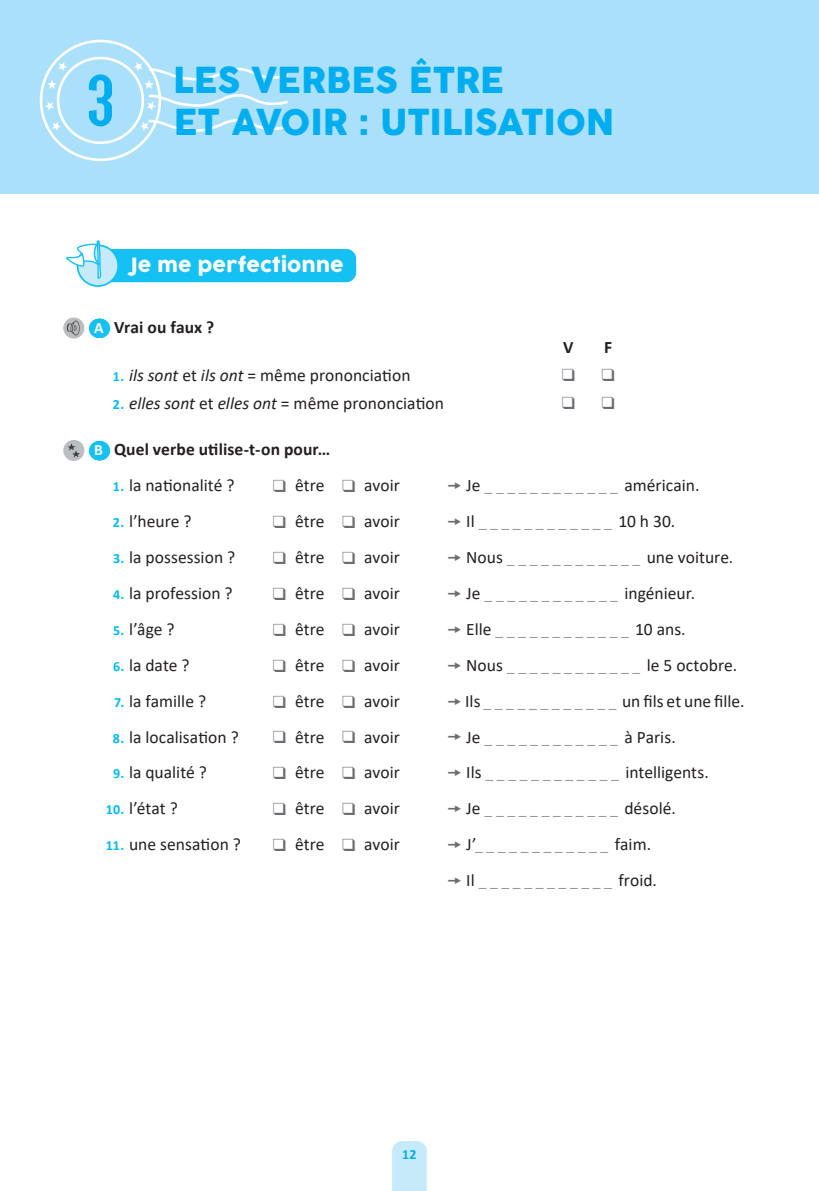
<style>
.page{position:relative;width:819px;height:1191px;background:#fff}
.page>*{position:absolute;margin:0;border:0;box-sizing:border-box;transform-origin:0 0}
.t1{font:78.75px "Alegre Sans";color:#00aeef}
.Heading_2___CHAP{font:35px/42px "Cocogoose";letter-spacing:-.005em;color:#00aeef}
.Heading_3___Perfecti{font:19.25px "Cocogoose";letter-spacing:.015em;color:#fff}
.t2{font:17.5px "Calibri";color:#231f20}
.EXO_TAB___centré{font:700 17.5px "Calibri";letter-spacing:.005em;color:#231f20}
.EXO___123_sous{font:15.75px "Calibri";color:#939598}
.t3{font:700 14px "Calibri";color:#00aeef}
.s1{font-size:15.75px;color:#fff}
.s2{font-weight:700;font-size:14px;color:#00baf1}
.s3{font-style:italic}
.s4{color:#6c6d70}
.s5{font-size:15.75px;color:#939598}
.s6{font-size:17.5px;color:#231f20}
</style>
<div class="page">
<div style="left:0;top:0;width:819px;height:193px;background:#aae0f9"></div>
<div style="left:40px;top:40px;width:121px;height:121px;border:3px solid #fff;border-radius:50%"></div>
<div style="left:57px;top:57px;width:87px;height:87px;border:3px solid #fff;border-radius:50%"></div>
<svg style="left:58px;top:62px;width:9px;height:9px"></svg>
<svg style="left:45px;top:101px;width:9px;height:10px"></svg>
<svg style="left:47px;top:80px;width:9px;height:9px"></svg>
<svg style="left:52px;top:122px;width:9px;height:9px"></svg>
<svg style="left:134px;top:62px;width:154px;height:49px"></svg>
<svg style="left:140px;top:117px;width:147px;height:16px"></svg>
<div style="left:392px;top:1141px;width:35px;height:50px;background:#c6eafa"></div>
<div style="left:82px;top:249px;width:274px;height:33px;background:#15c0f2;border-radius:10px"></div>
<svg style="left:98px;top:319px;width:3px;height:19px"></svg>
<svg style="left:98px;top:441px;width:3px;height:19px"></svg>
<div style="left:78px;top:245px;width:40px;height:41px;background:#c6eafa;border-radius:50%"></div>
<div style="left:77px;top:244px;width:42px;height:43px;border:2px solid #15c0f2;border-radius:50%"></div>
<svg style="left:66px;top:240px;width:35px;height:39px"></svg>
<div style="left:63px;top:317px;width:21px;height:21px;background:#bcbdc0;border-radius:50%"></div>
<svg style="left:67px;top:320px;width:13px;height:16px"></svg>
<div style="left:63px;top:440px;width:21px;height:21px;background:#bcbdc0;border-radius:50%"></div>
<svg style="left:68px;top:443px;width:12px;height:14px"></svg>
<h1 class="t1" style="left:87px;top:53px;width:28px">3</h1>
<p class="Heading_2___CHAP" style="left:174px;top:61px;width:442px">LES VERBES ÊTRE<br>ET AVOIR : UTILISATION</p>
<p class="Heading_3___Perfecti" style="left:129px;top:252px;width:216px">Je me perfectionne</p>
<p class="EXO_TAB___centré" style="left:94px;top:315px;width:122px"><span class="s1">A</span> Vrai ou faux ?</p>
<p class="EXO_TAB___centré" style="left:563px;top:335px;width:12px">V</p>
<p class="EXO_TAB___centré" style="left:604px;top:335px;width:10px">F</p>
<p class="t2" style="left:113px;top:363px;width:299px"><span class="s2">1.</span> <span class="s3">ils sont</span> et <span class="s3">ils ont</span> = même prononciation</p>
<p class="t2" style="left:113px;top:391px;width:332px"><span class="s2">2.</span> <span class="s3">elles sont</span> et <span class="s3">elles ont</span> = même prononciation</p>
<p class="EXO_TAB___centré" style="left:94px;top:437px;width:237px"><span class="s1">B</span> Quel verbe utilise-t-on pour…</p>
<p class="t2" style="left:113px;top:473px;width:123px"><span class="s2">1.</span> la nationalité ?</p>
<p class="t2" style="left:273px;top:473px;width:128px"><span class="s4">❑</span> être <span class="s4">❑</span> avoir</p>
<p class="t2" style="left:466px;top:473px;width:235px">Je <span class="s5">____________</span> américain.</p>
<p class="t2" style="left:113px;top:509px;width:80px"><span class="s2">2.</span> l’heure ?</p>
<p class="t2" style="left:273px;top:509px;width:128px"><span class="s4">❑</span> être <span class="s4">❑</span> avoir</p>
<p class="EXO___123_sous" style="left:466px;top:511px;width:210px"><span class="s6">Il</span> ____________ <span class="s6">10h30.</span></p>
<p class="t2" style="left:113px;top:545px;width:124px"><span class="s2">3.</span> la possession ?</p>
<p class="t2" style="left:273px;top:545px;width:128px"><span class="s4">❑</span> être <span class="s4">❑</span> avoir</p>
<p class="t2" style="left:466px;top:545px;width:268px">Nous <span class="s5">_ _ _ _ _ _ _ _ _ _ _ _</span> une voiture.</p>
<p class="t2" style="left:113px;top:581px;width:121px"><span class="s2">4.</span> la profession ?</p>
<p class="t2" style="left:273px;top:581px;width:128px"><span class="s4">❑</span> être <span class="s4">❑</span> avoir</p>
<p class="t2" style="left:466px;top:581px;width:230px">Je <span class="s5">____________</span> ingénieur.</p>
<p class="t2" style="left:113px;top:617px;width:63px"><span class="s2">5.</span> l’âge ?</p>
<p class="t2" style="left:273px;top:617px;width:128px"><span class="s4">❑</span> être <span class="s4">❑</span> avoir</p>
<p class="EXO___123_sous" style="left:466px;top:618px;width:221px"><span class="s6">Elle</span> ____________ <span class="s6">10ans.</span></p>
<p class="t2" style="left:113px;top:653px;width:78px"><span class="s2">6.</span> la date ?</p>
<p class="t2" style="left:273px;top:653px;width:128px"><span class="s4">❑</span> être <span class="s4">❑</span> avoir</p>
<p class="t2" style="left:466px;top:653px;width:272px">Nous<span class="s5">____________</span> le 5octobre.</p>
<p class="t2" style="left:114px;top:688px;width:93px"><span class="s2">7.</span> la famille ?</p>
<p class="t2" style="left:273px;top:688px;width:128px"><span class="s4">❑</span> être <span class="s4">❑</span> avoir</p>
<p class="t2" style="left:465px;top:688px;width:281px">Ils <span class="s5">_ _ _ _ _ _ _ _ _ _ _ _</span> un fils et une fille.</p>
<p class="t2" style="left:113px;top:724px;width:127px"><span class="s2">8.</span> la localisation ?</p>
<p class="t2" style="left:273px;top:724px;width:128px"><span class="s4">❑</span> être <span class="s4">❑</span> avoir</p>
<p class="EXO___123_sous" style="left:466px;top:726px;width:211px"><span class="s6">Je</span> ____________ <span class="s6">à Paris.</span></p>
<p class="t2" style="left:113px;top:760px;width:95px"><span class="s2">9.</span> la qualité ?</p>
<p class="t2" style="left:273px;top:760px;width:128px"><span class="s4">❑</span> être <span class="s4">❑</span> avoir</p>
<p class="t2" style="left:466px;top:760px;width:244px">Ils <span class="s5">_ _ _ _ _ _ _ _ _ _ _ _</span> intelligents.</p>
<p class="t2" style="left:106px;top:796px;width:73px"><span class="s2">10.</span> l’état ?</p>
<p class="t2" style="left:273px;top:796px;width:128px"><span class="s4">❑</span> être <span class="s4">❑</span> avoir</p>
<p class="EXO___123_sous" style="left:466px;top:798px;width:211px"><span class="s6">Je</span> ____________ <span class="s6">désolé.</span></p>
<p class="t2" style="left:106px;top:832px;width:136px"><span class="s2">11.</span> une sensation ?</p>
<p class="t2" style="left:273px;top:832px;width:128px"><span class="s4">❑</span> être <span class="s4">❑</span> avoir</p>
<p class="EXO___123_sous" style="left:466px;top:834px;width:186px"><span class="s6">J’</span>____________ <span class="s6">faim.</span></p>
<p class="EXO___123_sous" style="left:466px;top:870px;width:192px"><span class="s6">Il</span> ____________ <span class="s6">froid.</span></p>
<p class="t3" style="left:402px;top:1144px;width:16px">12</p>
</div>
